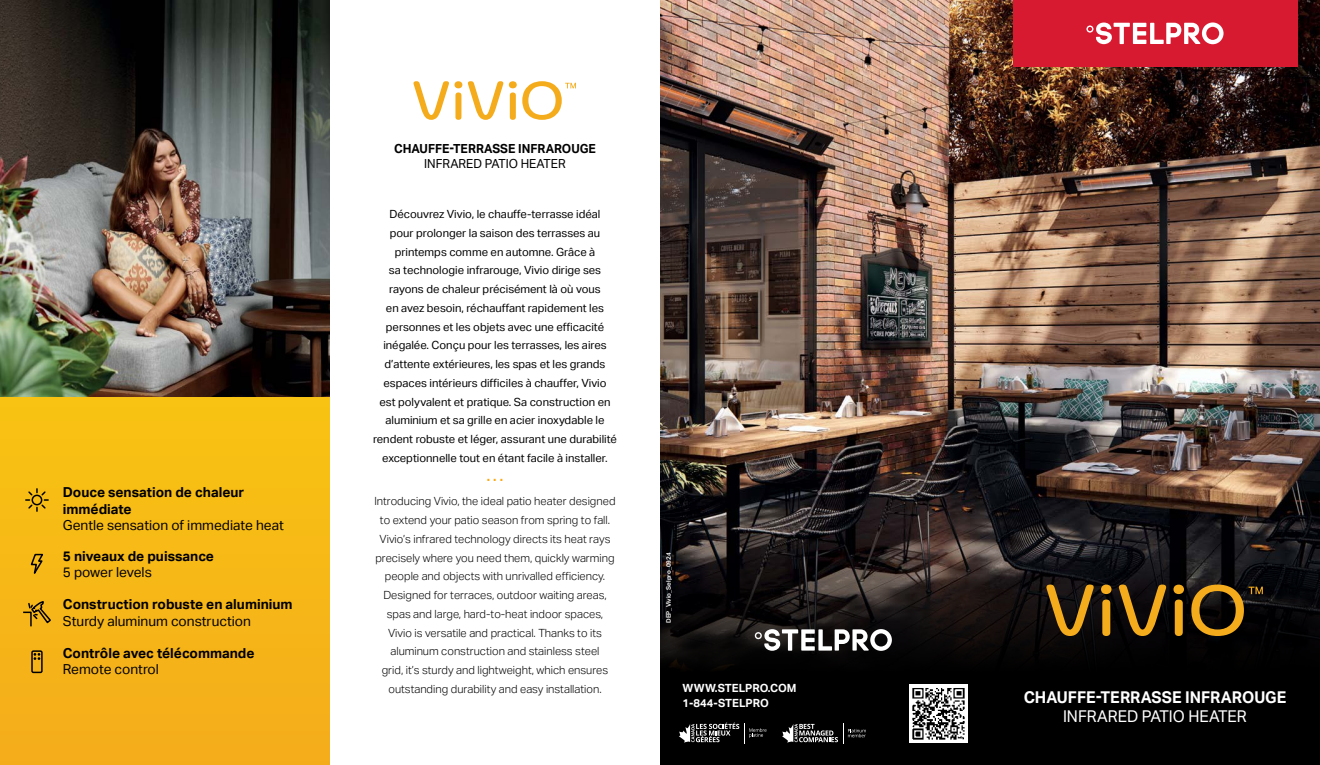
<style>
.page{position:relative;width:1320px;height:765px;background:#fff}
.page>*{position:absolute;margin:0;border:0;box-sizing:border-box;transform-origin:0 0}
.t1{font:700 16.25px "Aktiv Grotesk";color:#fff}
.t2{font:16.25px "Aktiv Grotesk";color:#fff}
.t3{font:700 13.75px/16.5px "Aktiv Grotesk";color:#000}
.t4{font:13.75px "Aktiv Grotesk";color:#000}
.t5{font:700 13.75px "Aktiv Grotesk";color:#fbab18}
.t6{font:700 12.5px "Aktiv Grotesk";color:#000}
.t7{font:12.5px "Aktiv Grotesk";color:#000}
.t8{font:11.25px/18.8px "Aktiv Grotesk";color:#000;text-align:center}
.t9{font:300 11.25px/18.8px "Aktiv Grotesk";color:#000;text-align:center}
.t10{font:700 11.25px/15px "Aktiv Grotesk";color:#fff}
.t11{font:600 6.25px "Aktiv Grotesk";color:#fff}
</style>
<div class="page">
<img style="left:660px;top:0;width:660px;height:564px">
<svg style="left:660px;top:564px;width:660px;height:109px;background:#100e0e"></svg>
<div style="left:1012px;top:0;width:285px;height:67px;background:#d81a31"></div>
<svg style="left:1086px;top:22px;width:138px;height:22px"></svg>
<div style="left:0;top:332px;width:330px;height:433px;background:#f6b817"></div>
<div style="left:660px;top:673px;width:660px;height:92px;background:#000"></div>
<svg style="left:1046px;top:585px;width:48px;height:51px;background:#5d4213"></svg>
<svg style="left:1101px;top:585px;width:11px;height:51px"></svg>
<svg style="left:1119px;top:585px;width:47px;height:51px;background:#593f10"></svg>
<svg style="left:1173px;top:585px;width:11px;height:51px"></svg>
<svg style="left:1191px;top:585px;width:72px;height:51px;background:#4f380f"></svg>
<svg style="left:414px;top:81px;width:48px;height:39px"></svg>
<svg style="left:468px;top:81px;width:35px;height:39px"></svg>
<svg style="left:509px;top:81px;width:67px;height:39px"></svg>
<svg style="left:30px;top:553px;width:13px;height:21px"></svg>
<svg style="left:25px;top:488px;width:24px;height:24px"></svg>
<svg style="left:23px;top:601px;width:28px;height:26px"></svg>
<div style="left:31px;top:650px;width:12px;height:23px;border:2px solid #000"></div>
<svg style="left:34px;top:653px;width:6px;height:7px"></svg>
<img style="left:0;top:0;width:329px;height:397px">
<svg style="left:755px;top:629px;width:137px;height:22px"></svg>
<img style="left:909px;top:684px;width:58px;height:58px">
<svg style="left:679px;top:723px;width:88px;height:20px"></svg>
<svg style="left:782px;top:723px;width:84px;height:20px"></svg>
<p class="t3" style="left:63px;top:484px;width:183px">Douce sensation de chaleur immédiate</p>
<p class="t4" style="left:63px;top:517px;width:223px">Gentle sensation of immediate heat</p>
<p class="t3" style="left:63px;top:548px;width:153px">5 niveaux de puissance</p>
<p class="t4" style="left:63px;top:564px;width:91px">5 power levels</p>
<p class="t3" style="left:63px;top:596px;width:231px">Construction robuste en aluminium</p>
<p class="t4" style="left:63px;top:613px;width:190px">Sturdy aluminum construction</p>
<p class="t3" style="left:63px;top:645px;width:193px">Contrôle avec télécommande</p>
<p class="t4" style="left:63px;top:662px;width:98px">Remote control</p>
<p class="t6" style="left:394px;top:141px;width:203px">CHAUFFE-TERRASSE INFRAROUGE</p>
<p class="t7" style="left:424px;top:156px;width:143px">INFRARED PATIO HEATER</p>
<p class="t8" style="left:373px;top:205px;width:245px">Découvrez Vivio, le chauffe-terrasse idéal<br>pour prolonger la saison des terrasses au printemps comme en automne. Grâce à<br>sa technologie infrarouge, Vivio dirige ses rayons de chaleur précisément là où vous<br>en avez besoin, réchauffant rapidement les personnes et les objets avec une efficacité inégalée. Conçu pour les terrasses, les aires d’attente extérieures, les spas et les grands espaces intérieurs difficiles à chauffer, Vivio<br>est polyvalent et pratique. Sa construction en aluminium et sa grille en acier inoxydable le rendent robuste et léger, assurant une durabilité exceptionnelle tout en étant facile à installer.</p>
<p class="t5" style="left:487px;top:468px;width:18px">. . .</p>
<p class="t9" style="left:374px;top:492px;width:243px">Introducing Vivio, the ideal patio heater designed to extend your patio season from spring to fall.<br>Vivio’s infrared technology directs its heat rays precisely where you need them, quickly warming people and objects with unrivalled efficiency.<br>Designed for terraces, outdoor waiting areas, spas and large, hard-to-heat indoor spaces, Vivio is versatile and practical. Thanks to its aluminum construction and stainless steel<br>grid, it’s sturdy and lightweight, which ensures outstanding durability and easy installation.</p>
<p class="t11" style="left:665px;top:623px;width:72px;rotate:-90deg">DEP_Vivio_Selpro_0924</p>
<p class="t10" style="left:682px;top:681px;width:116px">WWW.STELPRO.COM<br>1-844-STELPRO</p>
<h1 class="t1" style="left:1024px;top:688px;width:264px">CHAUFFE-TERRASSE INFRAROUGE</h1>
<h1 class="t2" style="left:1063px;top:707px;width:185px">INFRARED PATIO HEATER</h1>
</div>
